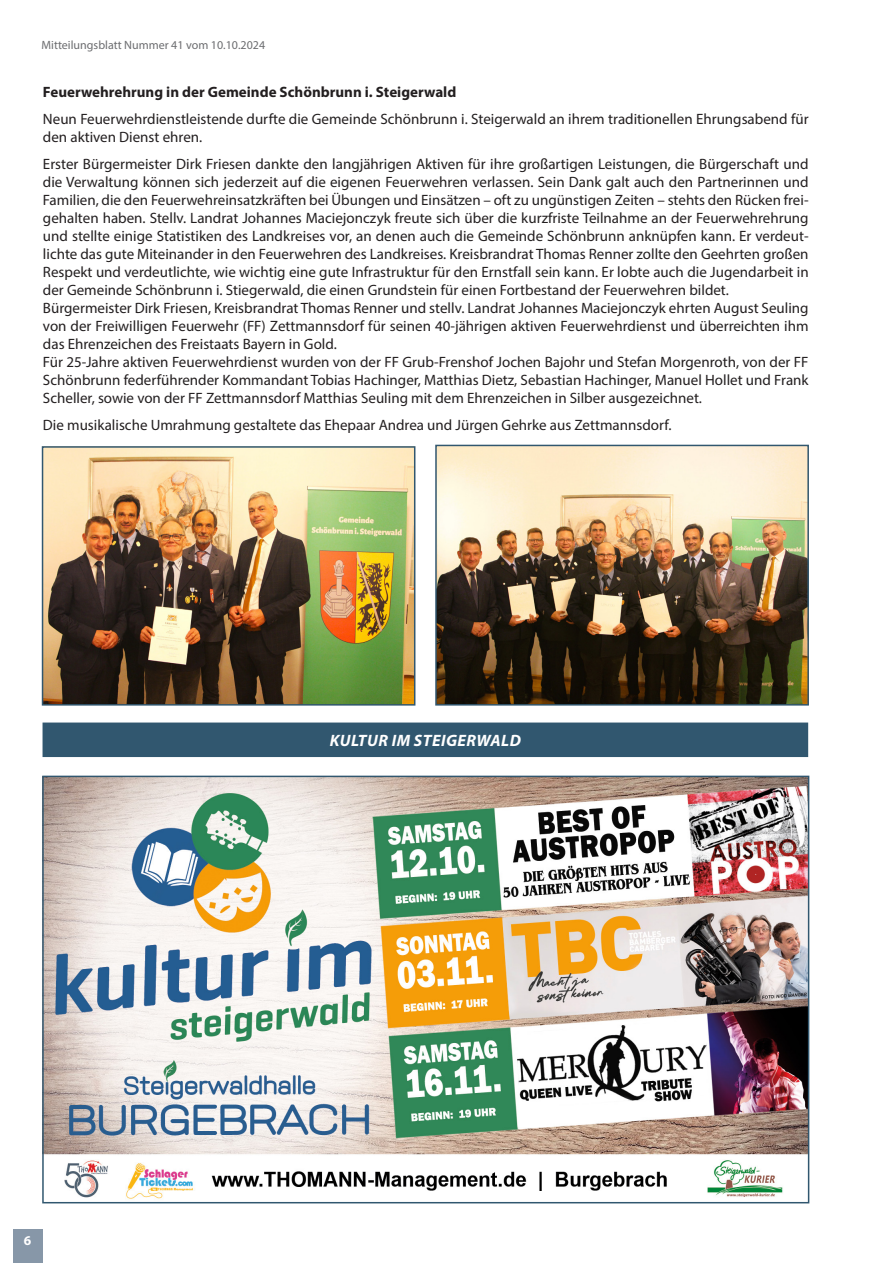
<style>
.page{position:relative;width:872px;height:1263px;background:#fff}
.page>*{position:absolute;margin:0;border:0;box-sizing:border-box;transform-origin:0 0}
.Rubrik{font:italic 700 16.5px "Myriad Pro";letter-spacing:.03em;color:#fff}
.Fließtext{font:15px/18px "Myriad Pro";color:#231f20;text-align:justify}
.Fließtext-2{font:700 15px "Myriad Pro";color:#231f20}
.t1{font:700 13.5px "Myriad Pro";color:#fff}
.t2{font:12px "Myriad Pro";color:#6c6d70}
</style>
<div class="page">
<img style="left:45px;top:449px;width:367px;height:254px">
<div style="left:42px;top:446px;width:373px;height:260px;border:2px solid #31576f"></div>
<img style="left:438px;top:448px;width:368px;height:255px">
<div style="left:435px;top:445px;width:374px;height:261px;border:2px solid #31576f"></div>
<div style="left:43px;top:722px;width:765px;height:35px;background:#31576f"></div>
<img style="left:45px;top:779px;width:761px;height:420px">
<div style="left:42px;top:776px;width:767px;height:427px;border:2px solid #31576f"></div>
<div style="left:13px;top:1229px;width:30px;height:34px;background:#8797a8"></div>
<p class="t2" style="left:41px;top:38px;width:225px">Mitteilungsblatt Nummer 41 vom 10.10.2024</p>
<p class="Fließtext-2" style="left:43px;top:82px;width:415px">Feuerwehrehrung in der Gemeinde Schönbrunn i. Steigerwald</p>
<p class="Fließtext" style="left:43px;top:110px;width:767px">Neun Feuerwehrdienstleistende durfte die Gemeinde Schönbrunn i. Steigerwald an ihrem traditionellen Ehrungsabend für den aktiven Dienst ehren.</p>
<p class="Fließtext" style="left:43px;top:155px;width:767px">Erster Bürgermeister Dirk Friesen dankte den langjährigen Aktiven für ihre großartigen Leistungen, die Bürgerschaft und die Verwaltung können sich jederzeit auf die eigenen Feuerwehren verlassen. Sein Dank galt auch den Partnerinnen und Familien, die den Feuerwehreinsatzkräften bei Übungen und Einsätzen – oft zu ungünstigen Zeiten – stehts den Rücken frei&shy;gehalten haben. Stellv. Landrat Johannes Maciejonczyk freute sich über die kurzfriste Teilnahme an der Feuerwehrehrung und stellte einige Statistiken des Landkreises vor, an denen auch die Gemeinde Schönbrunn anknüpfen kann. Er verdeut&shy;lichte das gute Miteinander in den Feuerwehren des Landkreises. Kreisbrandrat Thomas Renner zollte den Geehrten großen Respekt und verdeutlichte, wie wichtig eine gute Infrastruktur für den Ernstfall sein kann. Er lobte auch die Jugendarbeit in der Gemeinde Schönbrunn i. Stiegerwald, die einen Grundstein für einen Fortbestand der Feuerwehren bildet.</p>
<p class="Fließtext" style="left:43px;top:299px;width:767px">Bürgermeister Dirk Friesen, Kreisbrandrat Thomas Renner und stellv. Landrat Johannes Maciejonczyk ehrten August Seuling von der Freiwilligen Feuerwehr (FF) Zettmannsdorf für seinen 40-jährigen aktiven Feuerwehrdienst und überreichten ihm das Ehrenzeichen des Freistaats Bayern in Gold.</p>
<p class="Fließtext" style="left:43px;top:353px;width:767px">Für 25-Jahre aktiven Feuerwehrdienst wurden von der FF Grub-Frenshof Jochen Bajohr und Stefan Morgenroth, von der FF Schönbrunn federführender Kommandant Tobias Hachinger, Matthias Dietz, Sebastian Hachinger, Manuel Hollet und Frank Scheller, sowie von der FF Zettmannsdorf Matthias Seuling mit dem Ehrenzeichen in Silber ausgezeichnet.</p>
<p class="Fließtext" style="left:43px;top:416px;width:630px">Die musikalische Umrahmung gestaltete das Ehepaar Andrea und Jürgen Gehrke aus Zettmannsdorf.</p>
<p class="Rubrik" style="left:330px;top:729px;width:193px">KULTUR IM STEIGERWALD</p>
<p class="t1" style="left:24px;top:1231px;width:9px">6</p>
</div>
